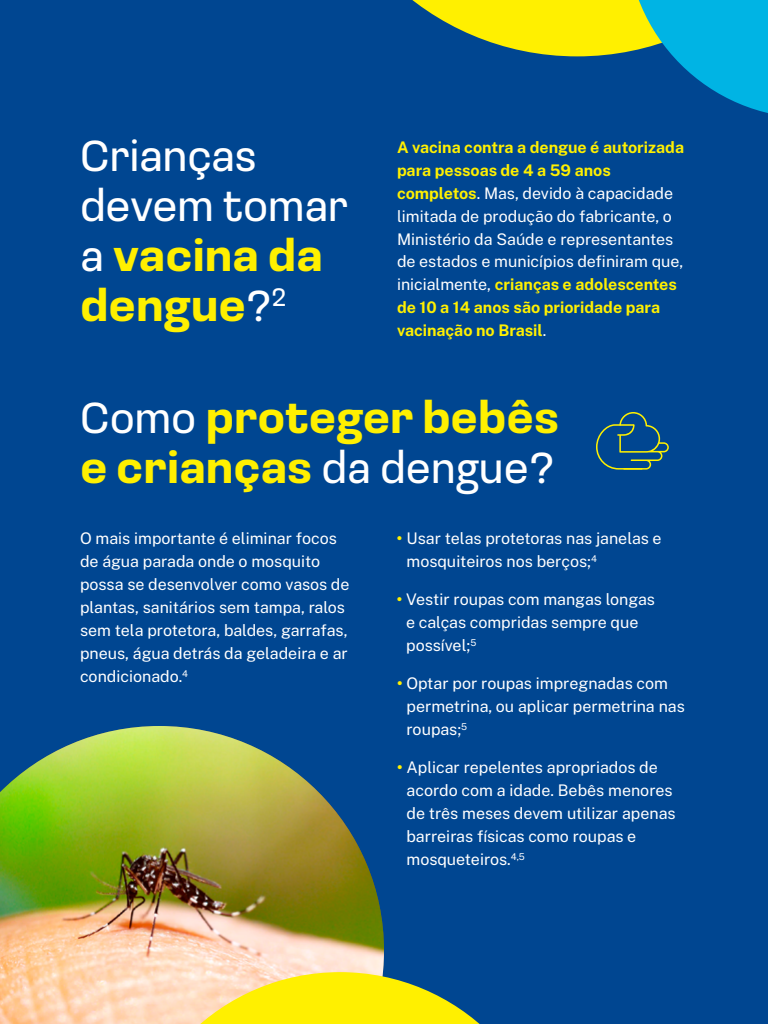
<style>
.page{position:relative;width:768px;height:1024px;background:#004691}
.page>*{position:absolute;margin:0;border:0;box-sizing:border-box;transform-origin:0 0}
.t1{font:45px/50px "Loos Normal";color:#fff}
.t2{font:700 45px/50px "Loos Normal";color:#fff000}
.t3{font:16px/23px "Public Sans";color:#fff}
.s1{font-weight:700;color:#fff000}
.s2{font-weight:400;color:#fff}
</style>
<div class="page">
<svg style="left:412px;top:0;width:356px;height:113px"></svg>
<img style="left:0;top:726px;width:384px;height:298px">
<svg style="left:126px;top:972px;width:354px;height:52px;background:#e0d554"></svg>
<svg style="left:596px;top:412px;width:73px;height:58px"></svg>
<h1 class="t1" style="left:80px;top:128px;width:270px">Crianças devem tomar a <span class="s1">vacina da dengue</span>?<sup>2</sup></h1>
<p class="t3" style="left:397px;top:135px;width:289px"><span class="s1">A vacina contra a dengue é autorizada para pessoas de 4 a 59 anos completos</span>. Mas, devido à capacidade limitada de produção do fabricante, o Ministério da Saúde e representantes de estados e municípios definiram que, inicialmente, <span class="s1">crianças e adolescentes de 10 a 14 anos são prioridade para vacinação no Brasil</span>.</p>
<h1 class="t2" style="left:80px;top:390px;width:481px"><span class="s2">Como</span> proteger bebês e crianças <span class="s2">da dengue?</span></h1>
<p class="t3" style="left:80px;top:526px;width:271px">O mais importante é eliminar focos de água parada onde o mosquito possa se desenvolver como vasos de plantas, sanitários sem tampa, ralos sem tela protetora, baldes, garrafas, pneus, água detrás da geladeira e ar condicionado.<sup>4</sup></p>
<p class="t3" style="left:407px;top:526px;width:257px;text-indent:-10px"><span class="s1">•</span> Usar telas protetoras nas janelas e mosquiteiros nos berços;<sup>4</sup></p>
<p class="t3" style="left:406px;top:587px;width:250px;text-indent:-9px"><span class="s1">•</span> Vestir roupas com mangas longas e calças compridas sempre que possível;<sup>5</sup></p>
<p class="t3" style="left:407px;top:671px;width:280px;text-indent:-10px"><span class="s1">•</span> Optar por roupas impregnadas com permetrina, ou aplicar permetrina nas roupas;<sup>5</sup></p>
<p class="t3" style="left:407px;top:755px;width:271px;text-indent:-10px"><span class="s1">•</span> Aplicar repelentes apropriados de acordo com a idade. Bebês menores de três meses devem utilizar apenas barreiras físicas como roupas e mosqueteiros.<sup>4,5</sup></p>
</div>
